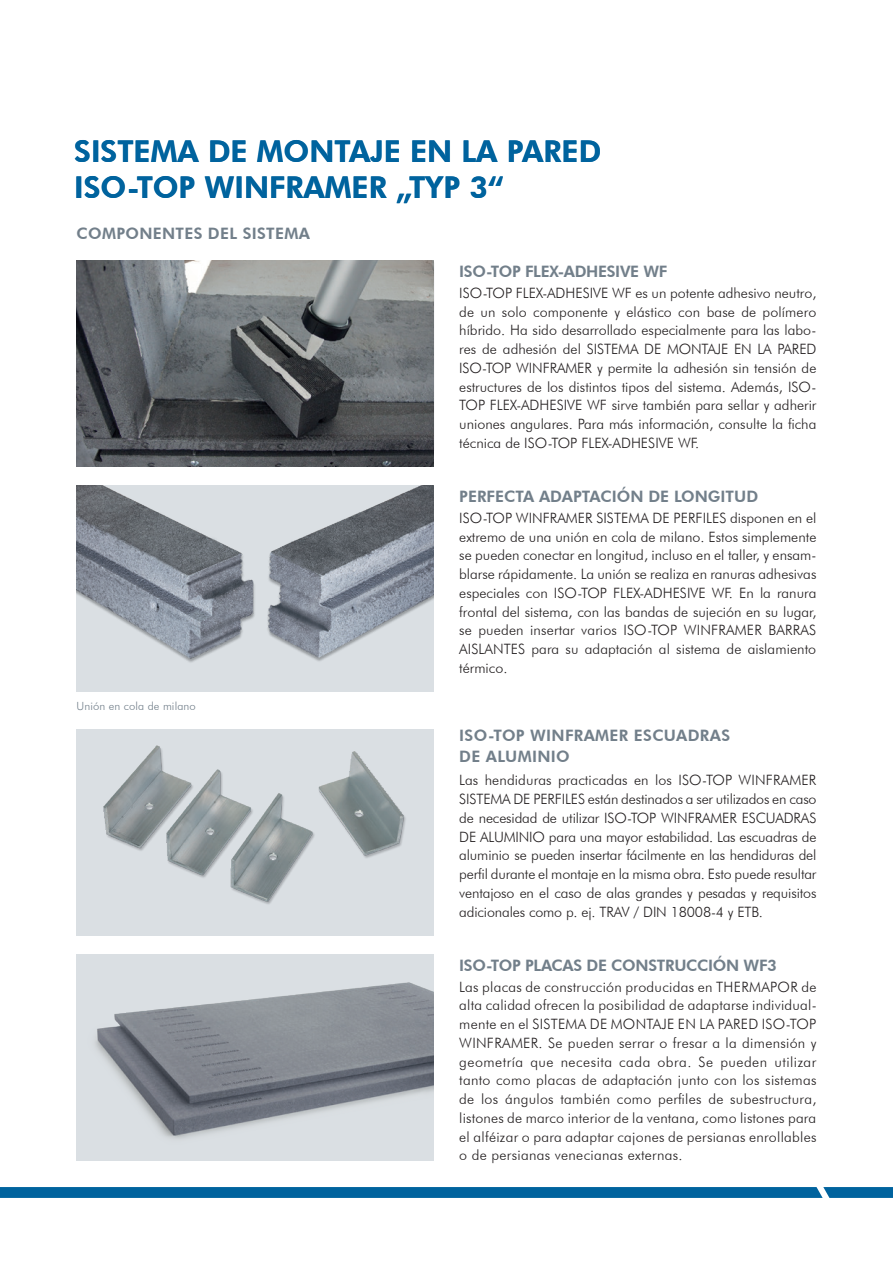
<style>
.page{position:relative;width:893px;height:1263px;background:#fff}
.page>*{position:absolute;margin:0;border:0;box-sizing:border-box;transform-origin:0 0}
.t1{font:800 30px/36px "Futura BT";color:#00639e}
.t2{font:800 15.75px/21px "Futura BT";letter-spacing:.02em;color:#727f8a}
.t3{font:800 15.75px "Futura BT";letter-spacing:-.02em;color:#727f8a}
.t4{font:800 15.75px "Futura BT";color:#727f8a}
.t5{font:300 14.25px/18.8px "Futura BT";color:#231f20;text-align:justify}
.t6{font:300 11.25px "Futura BT";letter-spacing:.01em;color:#727f8a}
</style>
<div class="page">
<img style="left:77px;top:485px;width:357px;height:206px">
<img style="left:77px;top:729px;width:357px;height:206px">
<img style="left:77px;top:954px;width:357px;height:206px">
<img style="left:77px;top:260px;width:357px;height:206px">
<svg style="left:0;top:1187px;width:893px;height:11px;background:#04659f"></svg>
<h1 class="t1" style="left:74px;top:133px;width:529px">SISTEMA DE MONTAJE EN LA PARED<br>ISO-TOP WINFRAMER „TYP 3“</h1>
<p class="t2" style="left:77px;top:223px;width:235px">COMPONENTES DEL SISTEMA</p>
<p class="t6" style="left:77px;top:699px;width:121px">Unión en cola de milano</p>
<p class="t3" style="left:459px;top:262px;width:210px">ISO-TOP FLEX-ADHESIVE WF</p>
<p class="t5" style="left:459px;top:283px;width:359px">ISO-TOP FLEX-ADHESIVE WF es un potente adhesivo neutro, de un solo componente y elástico con base de polímero híbrido. Ha sido desarrollado especialmente para las labo&shy;res de adhesión del SISTEMA DE MONTAJE EN LA PARED ISO-TOP WINFRAMER y permite la adhesión sin tensión de estructures de los distintos tipos del sistema. Además, ISO-TOP FLEX-ADHESIVE WF sirve también para sellar y adherir uniones angulares. Para más información, consulte la ficha técnica de ISO-TOP FLEX-ADHESIVE WF.</p>
<p class="t4" style="left:459px;top:487px;width:300px">PERFECTA ADAPTACIÓN DE LONGITUD</p>
<p class="t5" style="left:459px;top:508px;width:359px">ISO-TOP WINFRAMER SISTEMA DE PERFILES disponen en el extremo de una unión en cola de milano. Estos simplemente se pueden conectar en longitud, incluso en el taller, y ensam&shy;blarse rápidamente. La unión se realiza en ranuras adhesivas especiales con ISO-TOP FLEX-ADHESIVE WF. En la ranura frontal del sistema, con las bandas de sujeción en su lugar, se pueden insertar varios ISO-TOP WINFRAMER BARRAS AISLANTES para su adaptación al sistema de aislamiento térmico.</p>
<p class="t2" style="left:459px;top:725px;width:272px">ISO-TOP WINFRAMER ESCUADRAS<br>DE ALUMINIO</p>
<p class="t5" style="left:459px;top:771px;width:359px">Las hendiduras practicadas en los ISO-TOP WINFRAMER SISTEMA DE PERFILES están destinados a ser utilizados en caso de necesidad de utilizar ISO-TOP WINFRAMER ESCUADRAS DE ALUMINIO para una mayor estabilidad. Las escuadras de aluminio se pueden insertar fácilmente en las hendiduras del perfil durante el montaje en la misma obra. Esto puede resultar ventajoso en el caso de alas grandes y pesadas y requisitos adicionales como p. ej. TRAV / DIN 18008-4 y ETB.</p>
<p class="t3" style="left:459px;top:955px;width:319px">ISO-TOP PLACAS DE CONSTRUCCIÓN WF3</p>
<p class="t5" style="left:459px;top:977px;width:359px">Las placas de construcción producidas en THERMAPOR de alta calidad ofrecen la posibilidad de adaptarse individual&shy;mente en el SISTEMA DE MONTAJE EN LA PARED ISO-TOP WINFRAMER. Se pueden serrar o fresar a la dimensión y geometría que necesita cada obra. Se pueden utilizar tanto como placas de adaptación junto con los sistemas de los ángulos también como perfiles de subestructura, listones de marco interior de la ventana, como listones para el alféizar o para adaptar cajones de persianas enrollables o de persianas venecianas externas.</p>
</div>
